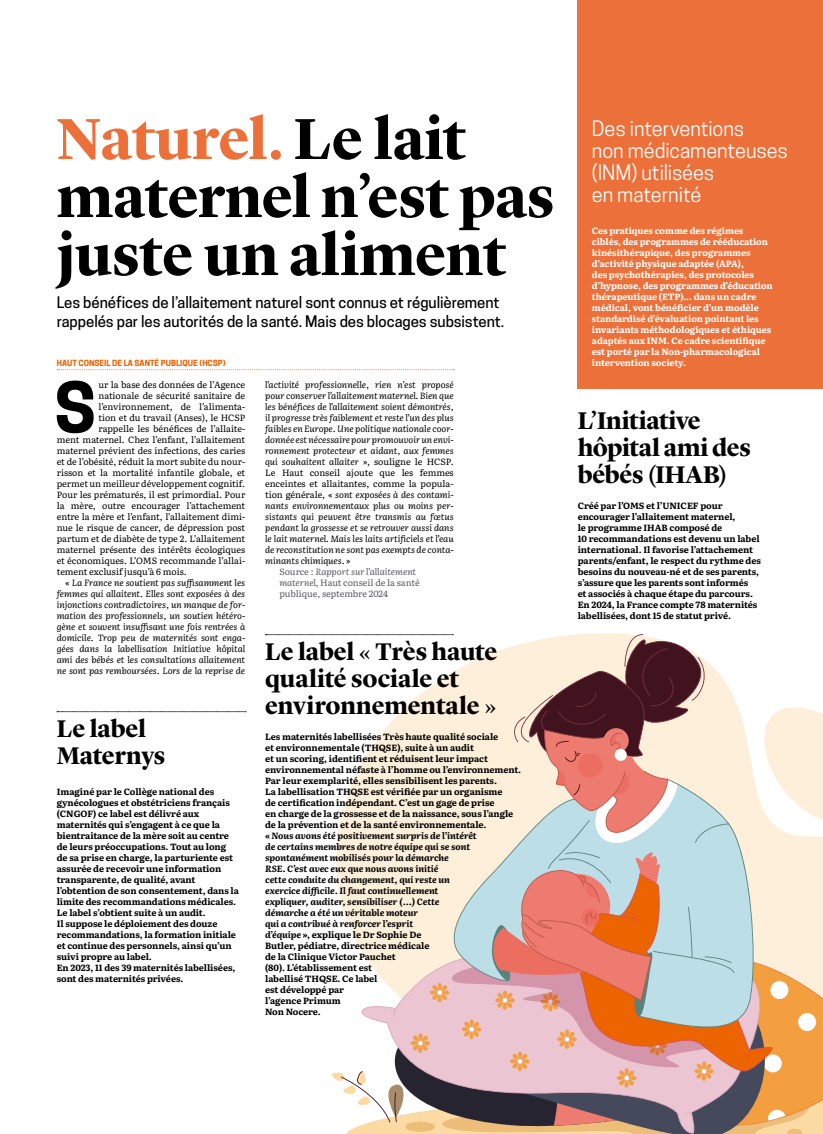
<style>
.page{position:relative;width:823px;height:1134px;background:#fff}
.page>*{position:absolute;margin:0;border:0;box-sizing:border-box;transform-origin:0 0}
.t1{font:700 65.4px "Cooper Hewitt";color:#000}
.t2{font:700 60px/58px "Lyon Display";color:#000}
.t3{font:700 25px/27px "Lyon Display";letter-spacing:-.01em;color:#000}
.t4{font:20px/22px "Cooper Hewitt";letter-spacing:-.005em;color:#fff}
.t5{font:500 15px/19px "Cooper Hewitt";letter-spacing:-.005em;color:#000}
.t6{font:700 9px/11px "Literata";letter-spacing:-.01em;color:#000}
.t7{font:italic 9px "Literata";color:#000}
.t8{font:9px "Literata";letter-spacing:-.005em;color:#000}
.t9{font:700 9px/11px "Literata";letter-spacing:-.01em;color:#fff}
.t10{font:9px "Literata";letter-spacing:-.01em;color:#5c5b60}
.t11{font:italic 9px "Literata";letter-spacing:-.005em;color:#5c5b60}
.t12{font:700 8px "Cooper Hewitt";color:#ec6400}
.s1{color:#ec7039}
.s2{font-style:normal}
.s3{font-style:italic}
</style>
<div class="page">
<svg style="left:57px;top:369px;width:397px;height:1px"></svg>
<div style="left:577px;top:0;width:245px;height:388px;background:#ec7039"></div>
<svg style="left:57px;top:711px;width:189px;height:1px"></svg>
<svg style="left:265px;top:634px;width:557px;height:500px"></svg>
<h2 class="t2" style="left:57px;top:105px;width:499px"><span class="s1">Naturel.</span> Le lait maternel n’est pas juste un aliment</h2>
<h3 class="t5" style="left:57px;top:293px;width:449px">Les bénéfices de l’allaitement naturel sont connus et régulièrement rappelés par les autorités de la santé. Mais des blocages subsistent.</h3>
<p class="t12" style="left:57px;top:359px;width:170px">HAUT CONSEIL DE LA SANTÉ PUBLIQUE (HCSP)</p>
<h1 class="t1" style="left:54px;top:369px;width:43px">S</h1>
<p class="t8" style="left:98px;top:378px;width:148px">ur la base des données de l’Agence</p>
<p class="t8" style="left:98px;top:389px;width:148px">nationale de sécurité sanitaire de</p>
<p class="t8" style="left:98px;top:400px;width:148px">l’environnement, de l’alimenta-</p>
<p class="t8" style="left:98px;top:411px;width:148px">tion et du travail (Anses), le HCSP</p>
<p class="t8" style="left:98px;top:422px;width:148px">rappelle les bénéfices de l’allaite-</p>
<p class="t8" style="left:57px;top:433px;width:190px">ment maternel. Chez l’enfant, l’allaitement</p>
<p class="t8" style="left:57px;top:444px;width:190px">maternel prévient des infections, des caries</p>
<p class="t8" style="left:57px;top:455px;width:190px">et de l’obésité, réduit la mort subite du nour-</p>
<p class="t8" style="left:57px;top:466px;width:190px">risson et la mortalité infantile globale, et</p>
<p class="t8" style="left:57px;top:477px;width:190px">permet un meilleur développement cognitif.</p>
<p class="t8" style="left:57px;top:488px;width:190px">Pour les prématurés, il est primordial. Pour</p>
<p class="t8" style="left:57px;top:499px;width:190px">la mère, outre encourager l’attachement</p>
<p class="t8" style="left:57px;top:510px;width:190px">entre la mère et l’enfant, l’allaitement dimi-</p>
<p class="t8" style="left:57px;top:521px;width:190px">nue le risque de cancer, de dépression post</p>
<p class="t8" style="left:57px;top:532px;width:190px">partum et de diabète de type 2. L’allaitement</p>
<p class="t8" style="left:57px;top:543px;width:190px">maternel présente des intérêts écologiques</p>
<p class="t8" style="left:57px;top:554px;width:190px">et économiques. L’OMS recommande l’allai-</p>
<p class="t8" style="left:57px;top:565px;width:131px">tement exclusif jusqu’à 6 mois.</p>
<p class="t7" style="left:65px;top:576px;width:181px"><span class="s2">«</span> La France ne soutient pas suffisamment les</p>
<p class="t7" style="left:57px;top:587px;width:190px">femmes qui allaitent. Elles sont exposées à des</p>
<p class="t7" style="left:57px;top:598px;width:190px">injonctions contradictoires, un manque de for-</p>
<p class="t7" style="left:57px;top:609px;width:190px">mation des professionnels, un soutien hétéro-</p>
<p class="t7" style="left:57px;top:620px;width:189px">gène et souvent insuffisant une fois rentrées à</p>
<p class="t7" style="left:57px;top:631px;width:190px">domicile. Trop peu de maternités sont enga-</p>
<p class="t7" style="left:57px;top:642px;width:190px">gées dans la labellisation Initiative hôpital</p>
<p class="t7" style="left:57px;top:653px;width:190px">ami des bébés et les consultations allaitement</p>
<p class="t7" style="left:57px;top:664px;width:190px">ne sont pas remboursées. Lors de la reprise de</p>
<h3 class="t3" style="left:57px;top:713px;width:110px">Le label<br>Maternys</h3>
<p class="t6" style="left:57px;top:786px;width:184px">Imaginé par le Collège national des gynécologues et obstétriciens français (CNGOF) ce label est délivré aux maternités qui s’engagent à ce que la bientraitance de la mère soit au centre de leurs préoccupations. Tout au long de sa prise en charge, la parturiente est assurée de recevoir une information transparente, de qualité, avant l’obtention de son consentement, dans la limite des recommandations médicales.<br>Le label s’obtient suite à un audit.<br>Il suppose le déploiement des douze recommandations, la formation initiale et continue des personnels, ainsi qu’un suivi propre au label.<br>En 2023, 11 des 39 maternités labellisées, sont des maternités privées.</p>
<p class="t7" style="left:265px;top:378px;width:189px">l’activité professionnelle, rien n’est proposé</p>
<p class="t7" style="left:265px;top:389px;width:190px">pour conserver l’allaitement maternel. Bien que</p>
<p class="t7" style="left:265px;top:400px;width:190px">les bénéfices de l’allaitement soient démontrés,</p>
<p class="t7" style="left:265px;top:411px;width:190px">il progresse très faiblement et reste l’un des plus</p>
<p class="t7" style="left:265px;top:422px;width:190px">faibles en Europe. Une politique nationale coor-</p>
<p class="t7" style="left:265px;top:433px;width:190px">donnée est nécessaire pour promouvoir un envi-</p>
<p class="t7" style="left:265px;top:444px;width:190px">ronnement protecteur et aidant, aux femmes</p>
<p class="t7" style="left:265px;top:455px;width:190px">qui souhaitent allaiter <span class="s2">», souligne le HCSP.</span></p>
<p class="t8" style="left:265px;top:466px;width:190px">Le Haut conseil ajoute que les femmes</p>
<p class="t8" style="left:265px;top:477px;width:190px">enceintes et allaitantes, comme la popula-</p>
<p class="t7" style="left:265px;top:488px;width:190px"><span class="s2">tion générale, «</span> sont exposées à des contami-</p>
<p class="t7" style="left:265px;top:499px;width:190px">nants environnementaux plus ou moins per-</p>
<p class="t7" style="left:265px;top:510px;width:190px">sistants qui peuvent être transmis au fœtus</p>
<p class="t7" style="left:265px;top:521px;width:190px">pendant la grossesse et se retrouver aussi dans</p>
<p class="t7" style="left:265px;top:532px;width:190px">le lait maternel. Mais les laits artificiels et l’eau</p>
<p class="t7" style="left:265px;top:543px;width:190px">de reconstitution ne sont pas exempts de conta-</p>
<p class="t7" style="left:265px;top:554px;width:87px">minants chimiques. <span class="s2">»</span></p>
<p class="t11" style="left:279px;top:565px;width:138px"><span class="s2">Source :</span> Rapport sur l’allaitement</p>
<p class="t10" style="left:279px;top:576px;width:142px"><span class="s3">maternel,</span> Haut conseil de la santé</p>
<p class="t10" style="left:279px;top:587px;width:110px">publique, septembre 2024</p>
<h3 class="t3" style="left:265px;top:636px;width:234px">Le label « Très haute qualité sociale et environnementale »</h3>
<p class="t6" style="left:265px;top:731px;width:257px">Les maternités labellisées Très haute qualité sociale<br>et environnementale (THQSE), suite à un audit<br>et un scoring, identifient et réduisent leur impact environnemental néfaste à l’homme ou l’environnement.<br>Par leur exemplarité, elles sensibilisent les parents.<br>La labellisation THQSE est vérifiée par un organisme<br>de certification indépendant. C’est un gage de prise<br>en charge de la grossesse et de la naissance, sous l’angle de la prévention et de la santé environnementale.<br>« <span class="s3">Nous avons été positivement surpris de l’intérêt<br>de certains membres de notre équipe qui se sont spontanément mobilisés pour la démarche<br>RSE. C’est avec eux que nous avons initié<br>cette conduite du changement, qui reste un<br>exercice difficile. Il faut continuellement<br>expliquer, auditer, sensibiliser (…) Cette<br>démarche a été un véritable moteur<br>qui a contribué à renforcer l’esprit<br>d’équipe</span> », explique le Dr Sophie De<br>Butler, pédiatre, directrice médicale<br>de la Clinique Victor Pauchet<br>(80). L’établissement est<br>labellisé THQSE. Ce label<br>est développé par<br>l’agence Primum<br>Non Nocere.</p>
<h3 class="t4" style="left:591px;top:118px;width:197px">Des interventions<br>non médicamenteuses (INM) utilisées<br>en maternité</h3>
<p class="t9" style="left:591px;top:225px;width:182px">Ces pratiques comme des régimes ciblés, des programmes de rééducation kinésithérapique, des programmes d’activité physique adaptée (APA),<br>des psychothérapies, des protocoles d’hypnose, des programmes d’éducation thérapeutique (ETP)… dans un cadre médical, vont bénéficier d’un modèle standardisé d’évaluation pointant les invariants méthodologiques et éthiques adaptés aux INM. Ce cadre scientifique est porté par la Non-pharmacological intervention society.</p>
<h3 class="t3" style="left:577px;top:405px;width:175px">L’Initiative hôpital ami des bébés (IHAB)</h3>
<p class="t6" style="left:577px;top:500px;width:184px">Créé par l’OMS et l’UNICEF pour encourager l’allaitement maternel,<br>le programme IHAB composé de<br>10 recommandations est devenu un label international. Il favorise l’attachement parents/enfant, le respect du rythme des besoins du nouveau-né et de ses parents, s’assure que les parents sont informés<br>et associés à chaque étape du parcours.<br>En 2024, la France compte 78 maternités labellisées, dont 15 de statut privé.</p>
</div>
